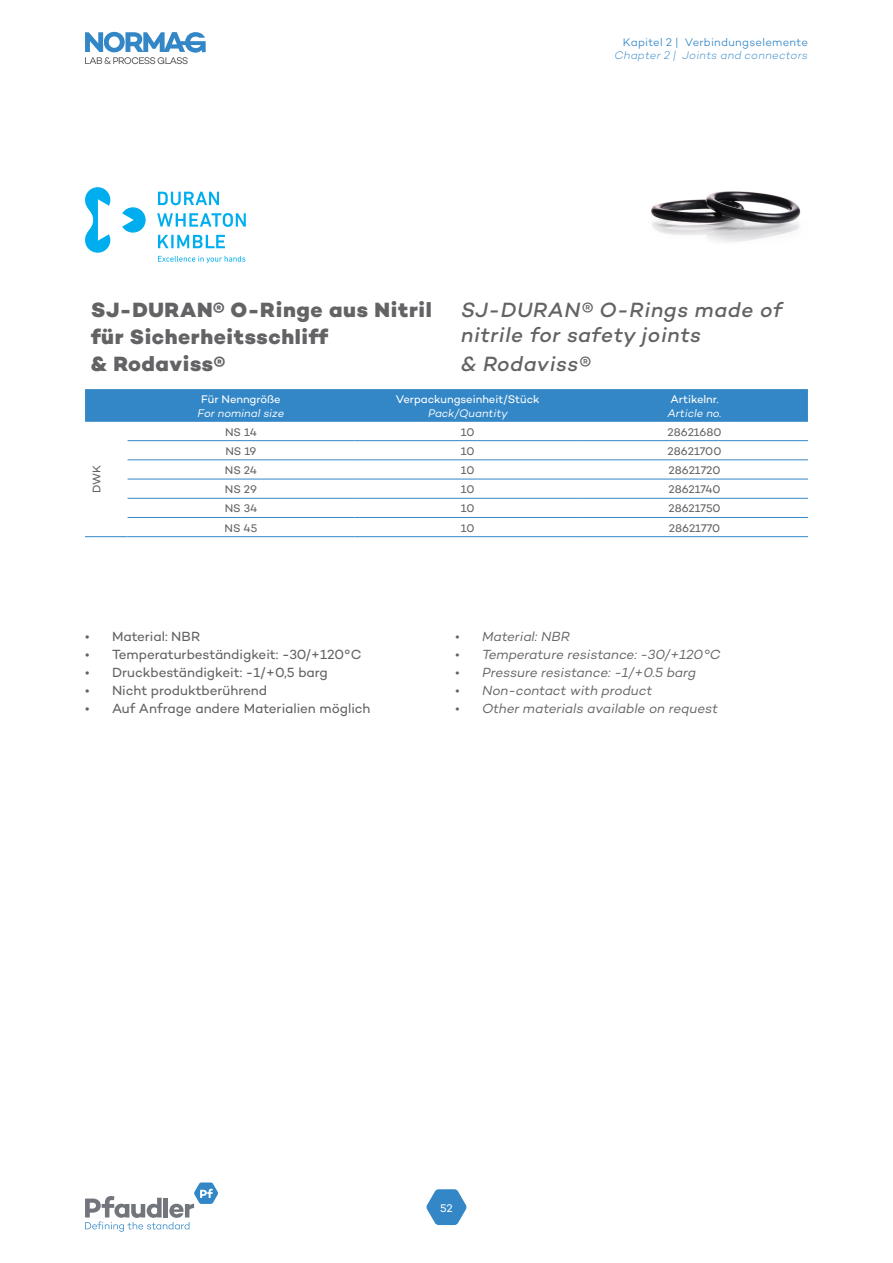
<style>
.page{position:relative;width:893px;height:1263px;background:#fff}
.page>*{position:absolute;margin:0;border:0;box-sizing:border-box;transform-origin:0 0}
.t1{font:800 21px/27px "Campton";letter-spacing:.03em;color:#636366}
.t2{font:italic 500 21px/25.2px "Campton";letter-spacing:.03em;color:#636366}
.t3{font:13.5px "Campton";letter-spacing:-.005em;color:#636366}
.t4{font:italic 13.5px "Campton";letter-spacing:-.005em;color:#636366}
.t5{font:11.25px "Campton";color:#636366}
.t6{font:11.25px "Campton";letter-spacing:-.005em;color:#fff}
.t7{font:italic 11.25px "Campton";letter-spacing:-.005em;color:#fff}
.t8{font:300 11.25px "Campton";letter-spacing:.025em;color:#3387c7}
.t9{font:italic 300 11.25px "Campton";letter-spacing:.025em;color:#3387c7}
</style>
<div class="page">
<svg style="left:426px;top:1189px;width:41px;height:36px"></svg>
<svg style="left:85px;top:32px;width:121px;height:32px"></svg>
<svg style="left:85px;top:1182px;width:133px;height:50px"></svg>
<svg style="left:85px;top:187px;width:61px;height:66px"></svg>
<svg style="left:158px;top:192px;width:61px;height:13px"></svg>
<svg style="left:158px;top:235px;width:67px;height:13px"></svg>
<svg style="left:157px;top:213px;width:89px;height:14px"></svg>
<svg style="left:158px;top:256px;width:87px;height:7px"></svg>
<img style="left:651px;top:191px;width:150px;height:52px">
<div style="left:85px;top:389px;width:723px;height:33px;background:#3387c7"></div>
<hr style="left:128px;top:440px;width:226px;height:1px;background:#3387c7">
<hr style="left:354px;top:440px;width:227px;height:1px;background:#3387c7">
<hr style="left:581px;top:440px;width:227px;height:1px;background:#3387c7">
<hr style="left:128px;top:459px;width:226px;height:1px;background:#3387c7">
<hr style="left:354px;top:459px;width:227px;height:1px;background:#3387c7">
<hr style="left:581px;top:459px;width:227px;height:1px;background:#3387c7">
<hr style="left:85px;top:536px;width:43px;height:1px;background:#3387c7">
<hr style="left:128px;top:479px;width:226px;height:1px;background:#3387c7">
<hr style="left:354px;top:479px;width:227px;height:1px;background:#3387c7">
<hr style="left:581px;top:479px;width:227px;height:1px;background:#3387c7">
<hr style="left:128px;top:498px;width:226px;height:1px;background:#3387c7">
<hr style="left:354px;top:498px;width:227px;height:1px;background:#3387c7">
<hr style="left:581px;top:498px;width:227px;height:1px;background:#3387c7">
<hr style="left:128px;top:517px;width:226px;height:1px;background:#3387c7">
<hr style="left:354px;top:517px;width:227px;height:1px;background:#3387c7">
<hr style="left:581px;top:517px;width:227px;height:1px;background:#3387c7">
<hr style="left:128px;top:536px;width:226px;height:1px;background:#3387c7">
<hr style="left:354px;top:536px;width:227px;height:1px;background:#3387c7">
<hr style="left:581px;top:536px;width:227px;height:1px;background:#3387c7">
<p class="t8" style="left:623px;top:35px;width:186px">Kapitel 2 | Verbindungselemente</p>
<p class="t9" style="left:614px;top:48px;width:195px">Chapter 2 | Joints and connectors</p>
<h1 class="t1" style="left:91px;top:296px;width:342px">SJ-DURAN® O-Ringe aus Nitril für Sicherheitsschliff<br>&amp; Rodaviss®</h1>
<h1 class="t2" style="left:461px;top:297px;width:323px">SJ-DURAN® O-Rings made of nitrile for safety joints</h1>
<h1 class="t2" style="left:461px;top:351px;width:131px">&amp; Rodaviss®</h1>
<p class="t5" style="left:90px;top:493px;width:30px;rotate:-90deg">DWK</p>
<p class="t6" style="left:201px;top:392px;width:81px">Für Nenngröße</p>
<p class="t7" style="left:198px;top:406px;width:88px">For nominal size</p>
<p class="t6" style="left:396px;top:392px;width:145px">Verpackungseinheit/Stück</p>
<p class="t7" style="left:428px;top:406px;width:81px">Pack/Quantity</p>
<p class="t6" style="left:670px;top:392px;width:50px">Artikelnr.</p>
<p class="t7" style="left:667px;top:406px;width:56px">Article no.</p>
<p class="t5" style="left:225px;top:425px;width:33px">NS 14</p>
<p class="t5" style="left:461px;top:425px;width:15px">10</p>
<p class="t5" style="left:667px;top:425px;width:56px">28621680</p>
<p class="t5" style="left:225px;top:444px;width:33px">NS 19</p>
<p class="t5" style="left:461px;top:444px;width:15px">10</p>
<p class="t5" style="left:668px;top:444px;width:55px">28621700</p>
<p class="t5" style="left:225px;top:463px;width:34px">NS 24</p>
<p class="t5" style="left:461px;top:463px;width:15px">10</p>
<p class="t5" style="left:668px;top:463px;width:53px">28621720</p>
<p class="t5" style="left:225px;top:482px;width:34px">NS 29</p>
<p class="t5" style="left:461px;top:482px;width:15px">10</p>
<p class="t5" style="left:668px;top:482px;width:54px">28621740</p>
<p class="t5" style="left:225px;top:501px;width:34px">NS 34</p>
<p class="t5" style="left:461px;top:501px;width:15px">10</p>
<p class="t5" style="left:668px;top:501px;width:54px">28621750</p>
<p class="t5" style="left:225px;top:521px;width:34px">NS 45</p>
<p class="t5" style="left:461px;top:521px;width:15px">10</p>
<p class="t5" style="left:669px;top:521px;width:53px">28621770</p>
<p class="t3" style="left:85px;top:628px;width:117px">• Material: NBR</p>
<p class="t3" style="left:85px;top:646px;width:278px">• Temperaturbeständigkeit: -30/+120°C</p>
<p class="t3" style="left:85px;top:664px;width:244px">• Druckbeständigkeit: -1/+0,5 barg</p>
<p class="t3" style="left:85px;top:682px;width:184px">• Nicht produktberührend</p>
<p class="t3" style="left:85px;top:700px;width:287px">• Auf Anfrage andere Materialien möglich</p>
<p class="t4" style="left:455px;top:628px;width:117px">• Material: NBR</p>
<p class="t4" style="left:455px;top:646px;width:267px">• Temperature resistance: -30/+120°C</p>
<p class="t4" style="left:455px;top:664px;width:243px">• Pressure resistance: -1/+0.5 barg</p>
<p class="t4" style="left:455px;top:682px;width:199px">• Non-contact with product</p>
<p class="t4" style="left:455px;top:700px;width:264px">• Other materials available on request</p>
<p class="t6" style="left:440px;top:1201px;width:14px">52</p>
</div>
